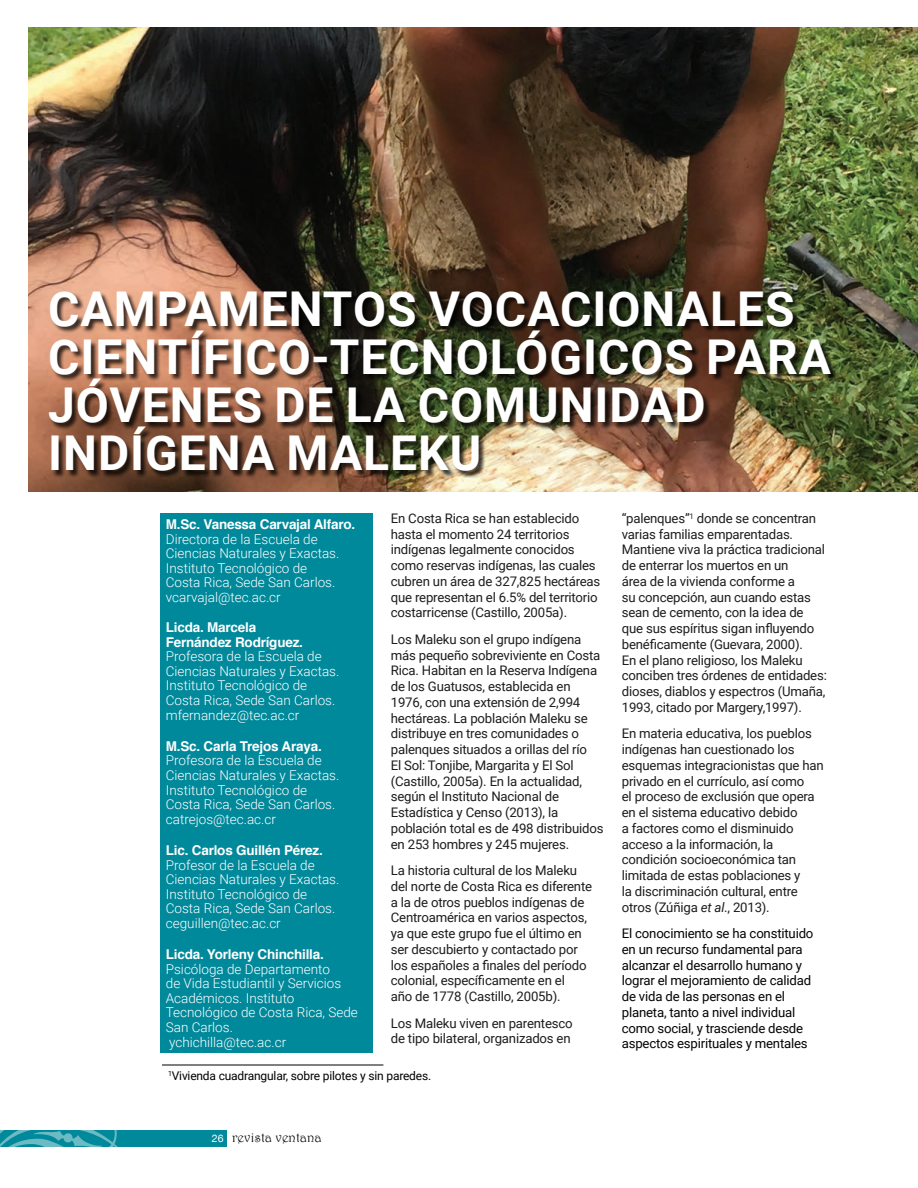
<style>
.page{position:relative;width:918px;height:1188px;background:#fff}
.page>*{position:absolute;margin:0;border:0;box-sizing:border-box;transform-origin:0 0}
.t1{font:700 48px/48px "Roboto";letter-spacing:.02em;color:#fff}
.t2{font:300 13.5px/14.5px "Roboto";color:#fff}
.t3{font:700 13.5px/14.5px "Helvetica";letter-spacing:-.015em;color:#fff}
.t4{font:13.5px "Harrington";color:#000}
.t5{font:13.2px/15.8px "Roboto";letter-spacing:-.015em;color:#1f1c1d}
.t6{font:13.2px/15.8px "Roboto";letter-spacing:-.015em;color:#040503}
.t7{font:12px "Roboto";letter-spacing:-.015em;color:#000}
.s1{font-style:italic}
.s2{font-family:"Helvetica Neue";font-size:10.5px;color:#fff}
</style>
<div class="page">
<div style="left:0;top:1130px;width:227px;height:17px;background:#00899b"></div>
<svg style="left:0;top:1130px;width:118px;height:17px"></svg>
<img style="left:28px;top:27px;width:890px;height:465px">
<div style="left:160px;top:513px;width:213px;height:540px;background:#00899b"></div>
<hr style="left:162px;top:1065px;width:221px;height:1px;background:#000">
<div style="left:49px;top:292px;width:789px;height:186px;background:#000;opacity:.75"></div>
<h1 class="t1" style="left:48px;top:283px;width:784px">CAMPAMENTOS VOCACIONALES<br>CIENTÍFICO-TECNOLÓGICOS PARA<br>JÓVENES DE LA COMUNIDAD<br>INDÍGENA MALEKU</h1>
<p class="t3" style="left:166px;top:517px;width:191px">M.Sc. Vanessa Carvajal Alfaro.</p>
<p class="t2" style="left:166px;top:531px;width:175px">Directora de la Escuela de<br>Ciencias Naturales y Exactas.<br>Instituto Tecnológico de<br>Costa Rica, Sede San Carlos. vcarvajal@tec.ac.cr</p>
<p class="t3" style="left:166px;top:620px;width:139px">Licda. Marcela<br>Fernández Rodríguez.</p>
<p class="t2" style="left:166px;top:649px;width:175px">Profesora de la Escuela de<br>Ciencias Naturales y Exactas.<br>Instituto Tecnológico de<br>Costa Rica, Sede San Carlos. mfernandez@tec.ac.cr</p>
<p class="t3" style="left:166px;top:739px;width:157px">M.Sc. Carla Trejos Araya.</p>
<p class="t2" style="left:166px;top:753px;width:175px">Profesora de la Escuela de<br>Ciencias Naturales y Exactas.<br>Instituto Tecnológico de<br>Costa Rica, Sede San Carlos. catrejos@tec.ac.cr</p>
<p class="t3" style="left:166px;top:843px;width:159px">Lic. Carlos Guillén Pérez.</p>
<p class="t2" style="left:166px;top:857px;width:175px">Profesor de la Escuela de<br>Ciencias Naturales y Exactas.<br>Instituto Tecnológico de<br>Costa Rica, Sede San Carlos. ceguillen@tec.ac.cr</p>
<p class="t3" style="left:166px;top:947px;width:160px">Licda. Yorleny Chinchilla.</p>
<p class="t2" style="left:166px;top:961px;width:194px">Psicóloga de Departamento<br>de Vida Estudiantil y Servicios<br>Académicos. Instituto<br>Tecnológico de Costa Rica, Sede<br>San Carlos.<br>ychichilla@tec.ac.cr</p>
<p class="t5" style="left:391px;top:510px;width:211px">En Costa Rica se han establecido hasta el momento 24 territorios indígenas legalmente conocidos como reservas indígenas, las cuales cubren un área de 327,825 hectáreas que representan el 6.5% del territorio costarricense (Castillo, 2005a).</p>
<p class="t5" style="left:391px;top:631px;width:214px">Los Maleku son el grupo indígena más pequeño sobreviviente en Costa Rica. Habitan en la Reserva Indígena de los Guatusos, establecida en 1976, con una extensión de 2,994 hectáreas. La población Maleku se distribuye en tres comunidades o palenques situados a orillas del río<br>El Sol: Tonjibe, Margarita y El Sol (Castillo, 2005a). En la actualidad, según el Instituto Nacional de Estadística y Censo (2013), la población total es de 498 distribuidos en 253 hombres y 245 mujeres.</p>
<p class="t5" style="left:391px;top:862px;width:203px">La historia cultural de los Maleku del norte de Costa Rica es diferente a la de otros pueblos indígenas de Centroamérica en varios aspectos, ya que este grupo fue el último en ser descubierto y contactado por los españoles a finales del período colonial, específicamente en el<br>año de 1778 (Castillo, 2005b).</p>
<p class="t5" style="left:391px;top:1015px;width:183px">Los Maleku viven en parentesco de tipo bilateral, organizados en</p>
<p class="t7" style="left:168px;top:1067px;width:265px"><sup>1</sup>Vivienda cuadrangular, sobre pilotes y sin paredes.</p>
<p class="t5" style="left:622px;top:510px;width:207px">“palenques”<sup>1</sup> donde se concentran varias familias emparentadas.<br>Mantiene viva la práctica tradicional de enterrar los muertos en un<br>área de la vivienda conforme a<br>su concepción, aun cuando estas sean de cemento, con la idea de que sus espíritus sigan influyendo benéficamente (Guevara, 2000).<br>En el plano religioso, los Maleku conciben tres órdenes de entidades: dioses, diablos y espectros (Umaña, 1993, citado por Margery,1997).</p>
<p class="t5" style="left:622px;top:725px;width:203px">En materia educativa, los pueblos indígenas han cuestionado los esquemas integracionistas que han privado en el currículo, así como<br>el proceso de exclusión que opera en el sistema educativo debido<br>a factores como el disminuido acceso a la información, la condición socioeconómica tan limitada de estas poblaciones y<br>la discriminación cultural, entre otros (Zúñiga <span class="s1">et al</span>., 2013).</p>
<p class="t6" style="left:622px;top:925px;width:193px">El conocimiento se ha constituido en un recurso fundamental para alcanzar el desarrollo humano y lograr el mejoramiento de calidad de vida de las personas en el planeta, tanto a nivel individual como social, y trasciende desde aspectos espirituales y mentales</p>
<p class="t4" style="left:212px;top:1129px;width:111px"><span class="s2">26</span> revista ventana</p>
</div>
